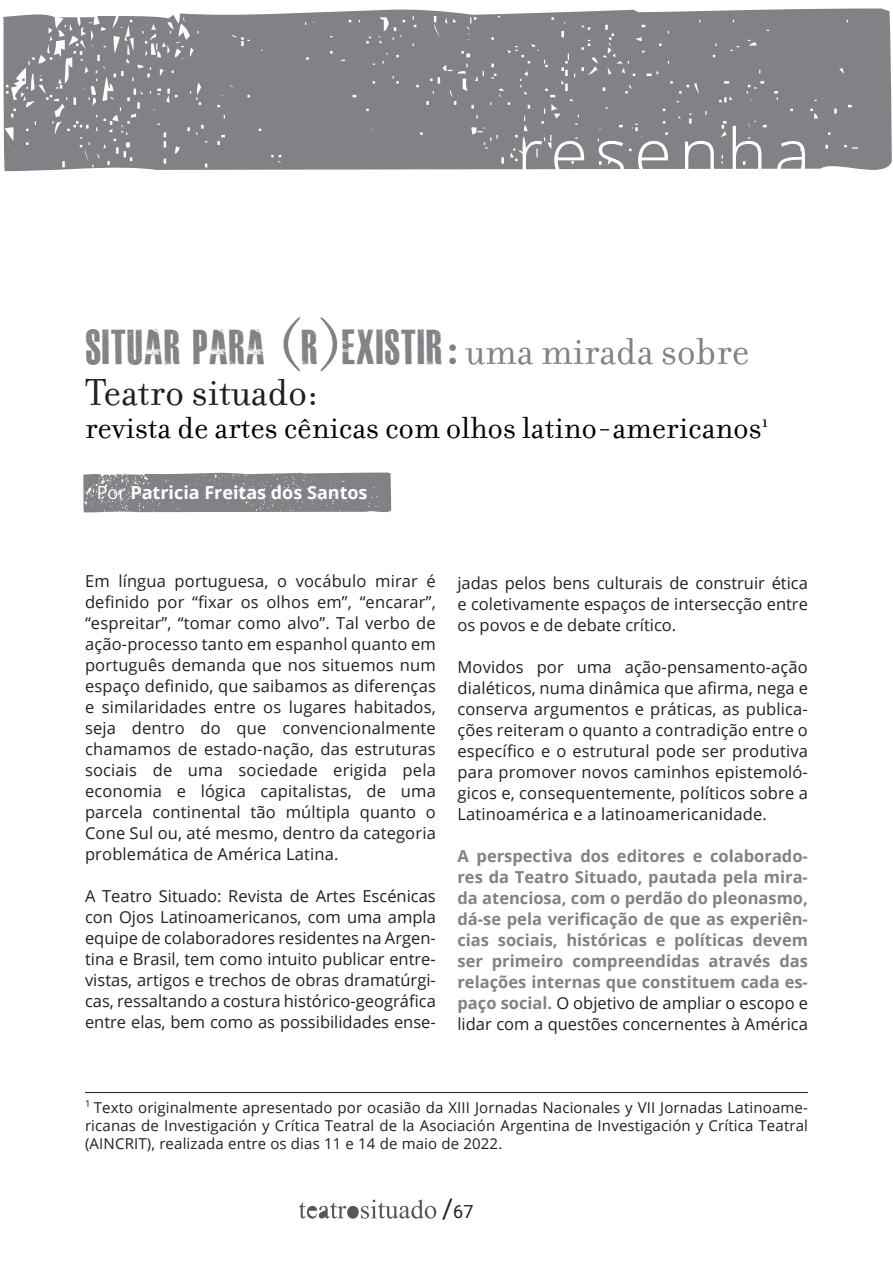
<style>
.page{position:relative;width:893px;height:1263px;background:#fff}
.page>*{position:absolute;margin:0;border:0;box-sizing:border-box;transform-origin:0 0}
.t1{font:300 69px "Open Sans";letter-spacing:.1em;color:#fff}
.t2{font:48.75px "MASTERPLAN TRIAL";color:#808285}
.t3{font:40.5px "Filosofia";color:#231f20}
.t4{font:40.5px "Filosofia";color:#808285}
.t5{font:33px "Filosofia";color:#000}
.t6{font:700 18px "Open Sans";color:#fff}
.t7{font:18px "Roboto";color:#231f20}
.t8{font:16.5px/21px "Open Sans";letter-spacing:.005em;color:#231f20;text-align:justify}
.t9{font:700 16.5px/21px "Open Sans";color:#808285;text-align:justify}
.t10{font:15px/18px "Open Sans";letter-spacing:.01em;color:#231f20;text-align:justify}
.s1{font-family:"Filosofia";font-size:66px}
.s2{font-weight:400}
.s3{font-weight:400;color:#231f20}
.s4{font-size:27px}
</style>
<div class="page">
<svg style="left:299px;top:1199px;width:137px;height:19px"></svg>
<svg style="left:2px;top:9px;width:890px;height:162px;background:#888a8c"></svg>
<svg style="left:83px;top:473px;width:308px;height:39px;background:#86878a"></svg>
<hr style="left:85px;top:1092px;width:723px;height:1px;background:#231f20">
<p class="t1" style="left:516px;top:106px;width:296px">resenha</p>
<p class="t2" style="left:86px;top:325px;width:377px">SITUAR PARA <span class="s1">(</span>R<span class="s1">)</span>EXISTIR<span class="s1">:</span></p>
<p class="t3" style="left:85px;top:370px;width:235px">Teatro situado:</p>
<p class="t4" style="left:466px;top:329px;width:285px">uma mirada sobre</p>
<p class="t5" style="left:85px;top:409px;width:685px">revista de artes cênicas com olhos latino-americanos<sup>1</sup></p>
<p class="t6" style="left:97px;top:480px;width:272px"><span class="s2">Por</span> Patricia Freitas dos Santos</p>
<p class="t8" style="left:85px;top:570px;width:352px">Em língua portuguesa, o vocábulo mirar é definido por “fixar os olhos em”, “encarar”, “espreitar”, “tomar como alvo”. Tal verbo de ação-processo tanto em espanhol quanto em português demanda que nos situemos num espaço definido, que saibamos as diferenças e similaridades entre os lugares habitados, seja dentro do que convencionalmente chamamos de estado-nação, das estruturas sociais de uma sociedade erigida pela economia e lógica capitalistas, de uma parcela continental tão múltipla quanto o Cone Sul ou, até mesmo, dentro da categoria problemática de América Latina.</p>
<p class="t8" style="left:85px;top:885px;width:352px">A Teatro Situado: Revista de Artes Escénicas con Ojos Latinoamericanos, com uma ampla equipe de colaboradores residentes na Argen&shy;tina e Brasil, tem como intuito publicar entre&shy;vistas, artigos e trechos de obras dramatúrgi&shy;cas, ressaltando a costura histórico-geográfica entre elas, bem como as possibilidades ense-</p>
<p class="t8" style="left:457px;top:572px;width:352px">jadas pelos bens culturais de construir ética e coletivamente espaços de intersecção entre os povos e de debate crítico.</p>
<p class="t8" style="left:457px;top:656px;width:352px">Movidos por uma ação-pensamento-ação dialéticos, numa dinâmica que afirma, nega e conserva argumentos e práticas, as publica&shy;ções reiteram o quanto a contradição entre o específico e o estrutural pode ser produtiva para promover novos caminhos epistemoló&shy;gicos e, consequentemente, políticos sobre a Latinoamérica e a latinoamericanidade.</p>
<p class="t9" style="left:457px;top:845px;width:352px">A perspectiva dos editores e colaborado&shy;res da Teatro Situado, pautada pela mira&shy;da atenciosa, com o perdão do pleonasmo, dá-se pela verificação de que as experiên&shy;cias sociais, históricas e políticas devem ser primeiro compreendidas através das relações internas que constituem cada es&shy;paço social. <span class="s3">O objetivo de ampliar o escopo e lidar com a questões concernentes à América</span></p>
<p class="t10" style="left:85px;top:1098px;width:724px"><sup>1</sup> Texto originalmente apresentado por ocasião da XIII Jornadas Nacionales y VII Jornadas Latinoame&shy;ricanas de Investigación y Crítica Teatral de la Asociación Argentina de Investigación y Crítica Teatral (AINCRIT), realizada entre os dias 11 e 14 de maio de 2022.</p>
<p class="t7" style="left:442px;top:1199px;width:33px"><span class="s4">/</span>67</p>
</div>
